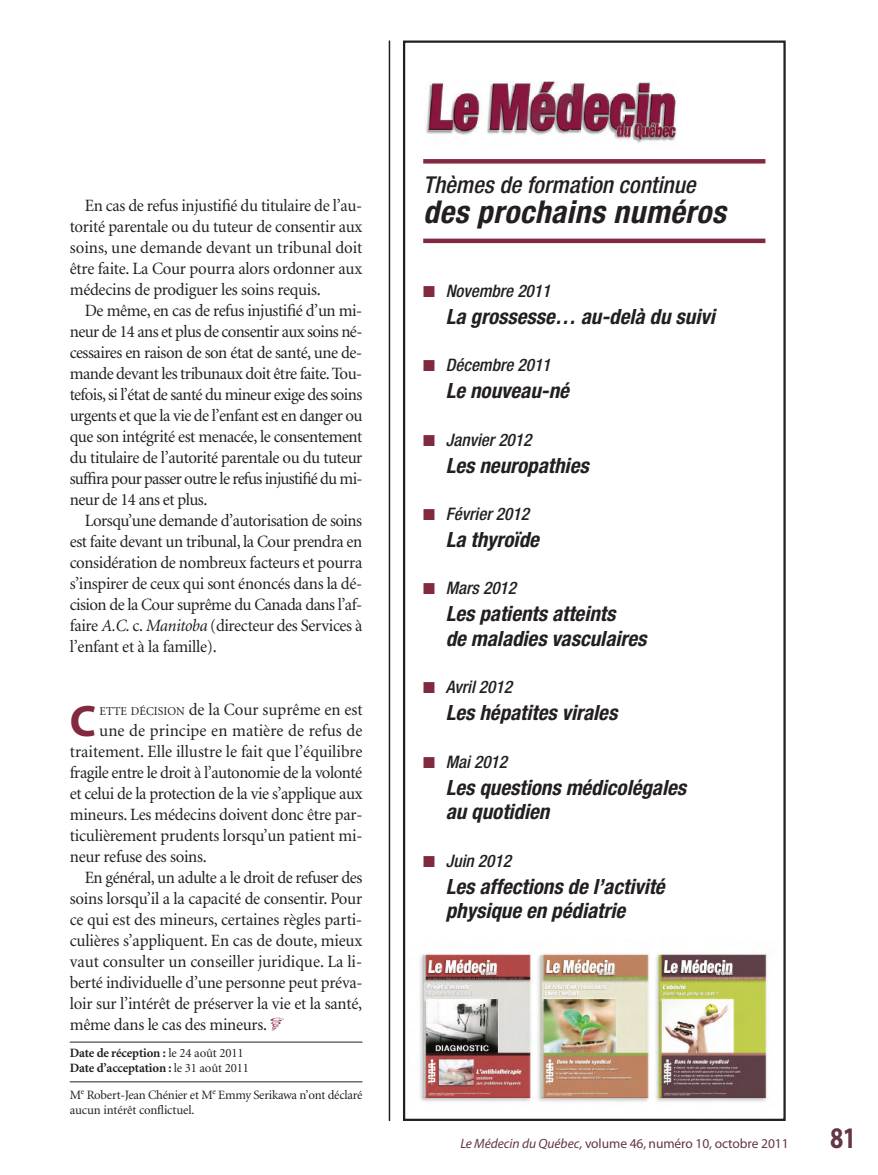
<style>
.page{position:relative;width:878px;height:1175px;background:#fff}
.page>*{position:absolute;margin:0;border:0;box-sizing:border-box;transform-origin:0 0}
.t1{font:700 44.25px "Myriad Pro";color:#82293f}
.t2{font:italic 700 condensed 31.5px "Helvetica Neue";letter-spacing:.015em;color:#231f20}
.t3{font:700 30px "Myriad Pro";color:#633745;scale:.8 1}
.t4{font:italic 500 condensed 23.25px "Helvetica Neue";color:#231f20}
.t5{font:italic 700 condensed 21px/24.8px "Helvetica Neue";color:#231f20}
.t6{font:17.25px/21px "Minion";letter-spacing:-.015em;color:#231f20;text-align:justify}
.t7{font:italic 500 condensed 17.25px "Helvetica Neue";color:#231f20}
.t8{font:17.25px "Minion";letter-spacing:.005em;color:#231f20}
.t9{font:13.5px "Myriad Pro";letter-spacing:-.005em;color:#633745}
.t10{font:12.75px/15px "Minion";letter-spacing:-.02em;color:#231f20}
.t11{font:700 12.75px/15px "Minion";letter-spacing:-.01em;color:#231f20}
.s1{font-style:italic}
.s2{font-size:12.15px}
.s3{font-weight:400}
.s4{color:#82293f}
</style>
<div class="page">
<hr style="left:70px;top:1041px;width:292px;height:1px;background:#231f20">
<hr style="left:70px;top:1081px;width:292px;height:1px;background:#231f20">
<hr style="left:388px;top:40px;width:2px;height:1080px;background:#231f20">
<div style="left:403px;top:40px;width:382px;height:1080px;border:2px solid #231f20"></div>
<div style="left:423px;top:159px;width:342px;height:5px;background:#82293f"></div>
<div style="left:423px;top:238px;width:342px;height:5px;background:#82293f"></div>
<img style="left:420px;top:953px;width:348px;height:149px">
<img style="left:425px;top:81px;width:251px;height:62px">
<p class="t6" style="left:70px;top:196px;width:294px;text-indent:15px">En cas de refus injustifié du titulaire de l’au&shy;torité parentale ou du tuteur de consentir aux soins, une demande devant un tribunal doit être faite. La Cour pourra alors ordonner aux médecins de prodiguer les soins requis.</p>
<p class="t6" style="left:70px;top:301px;width:294px;text-indent:15px">De même, en cas de refus injustifié d’un mi&shy;neur de 14 ans et plus de consentir aux soins né&shy;cessaires en raison de son état de santé, une de&shy;mande devant les tribunaux doit être faite. Tou&shy;tefois, si l’état de santé du mineur exige des soins urgents et que la vie de l’enfant est en danger ou que son intégrité est menacée, le consentement du titulaire de l’autorité parentale ou du tuteur suffira pour passer outre le refus injustifié du mi&shy;neur de 14 ans et plus.</p>
<p class="t6" style="left:70px;top:511px;width:294px;text-indent:15px">Lorsqu’une demande d’autorisation de soins est faite devant un tribunal, la Cour prendra en considération de nombreux facteurs et pourra s’inspirer de ceux qui sont énoncés dans la dé&shy;cision de la Cour suprême du Canada dans l’af&shy;faire <span class="s1">A.C.</span> c. <span class="s1">Manitoba</span> (directeur des Services à l’enfant et à la famille).</p>
<h1 class="t1" style="left:70px;top:704px;width:28px">C</h1>
<p class="t8" style="left:99px;top:703px;width:265px"><span class="s2">ETTE DÉCISION</span> de la Cour suprême en est</p>
<p class="t8" style="left:99px;top:723px;width:265px">une de principe en matière de refus de</p>
<p class="t6" style="left:70px;top:742px;width:294px">traitement. Elle illustre le fait que l’équilibre</p>
<p class="t6" style="left:70px;top:763px;width:294px">fragile entre le droit à l’autonomie de la volonté</p>
<p class="t6" style="left:70px;top:784px;width:294px">et celui de la protection de la vie s’applique aux</p>
<p class="t6" style="left:70px;top:805px;width:294px">mineurs. Les médecins doivent donc être par-</p>
<p class="t6" style="left:70px;top:826px;width:294px">ticulièrement prudents lorsqu’un patient mi-</p>
<p class="t6" style="left:70px;top:847px;width:138px">neur refuse des soins.</p>
<p class="t6" style="left:85px;top:868px;width:279px">En général, un adulte a le droit de refuser des</p>
<p class="t6" style="left:70px;top:889px;width:294px">soins lorsqu’il a la capacité de consentir. Pour</p>
<p class="t6" style="left:70px;top:910px;width:294px">ce qui est des mineurs, certaines règles parti-</p>
<p class="t6" style="left:70px;top:931px;width:294px">culières s’appliquent. En cas de doute, mieux</p>
<p class="t6" style="left:70px;top:952px;width:294px">vaut consulter un conseiller juridique. La li-</p>
<p class="t6" style="left:70px;top:973px;width:294px">berté individuelle d’une personne peut préva-</p>
<p class="t6" style="left:70px;top:994px;width:294px">loir sur l’intérêt de préserver la vie et la santé,</p>
<p class="t6" style="left:70px;top:1015px;width:199px">même dans le cas des mineurs.</p>
<p class="t11" style="left:70px;top:1046px;width:180px">Date de réception : <span class="s3">le 24 août 2011<br></span>Date d’acceptation : <span class="s3">le 31 août 2011</span></p>
<p class="t10" style="left:70px;top:1088px;width:294px">M<sup>e</sup> Robert-Jean Chénier et M<sup>e</sup> Emmy Serikawa n’ont déclaré aucun intérêt conflictuel.</p>
<h3 class="t4" style="left:423px;top:176px;width:274px">Thèmes de formation continue</h3>
<h2 class="t2" style="left:423px;top:200px;width:304px">des prochains numéros</h2>
<p class="t7" style="left:423px;top:285px;width:129px"><span class="s4">■</span> Novembre 2011</p>
<p class="t5" style="left:446px;top:306px;width:270px">La grossesse… au-delà du suivi</p>
<p class="t7" style="left:423px;top:359px;width:129px"><span class="s4">■</span> Décembre 2011</p>
<p class="t5" style="left:446px;top:380px;width:125px">Le nouveau-né</p>
<p class="t7" style="left:423px;top:433px;width:110px"><span class="s4">■</span> Janvier 2012</p>
<p class="t5" style="left:446px;top:454px;width:144px">Les neuropathies</p>
<p class="t7" style="left:423px;top:507px;width:107px"><span class="s4">■</span> Février 2012</p>
<p class="t5" style="left:446px;top:529px;width:95px">La thyroïde</p>
<p class="t7" style="left:423px;top:582px;width:94px"><span class="s4">■</span> Mars 2012</p>
<p class="t5" style="left:446px;top:603px;width:202px">Les patients atteints<br>de maladies vasculaires</p>
<p class="t7" style="left:423px;top:681px;width:90px"><span class="s4">■</span> Avril 2012</p>
<p class="t5" style="left:446px;top:702px;width:173px">Les hépatites virales</p>
<p class="t7" style="left:423px;top:755px;width:85px"><span class="s4">■</span> Mai 2012</p>
<p class="t5" style="left:446px;top:776px;width:242px">Les questions médicolégales au quotidien</p>
<p class="t7" style="left:423px;top:854px;width:89px"><span class="s4">■</span> Juin 2012</p>
<p class="t5" style="left:446px;top:875px;width:220px">Les affections de l’activité physique en pédiatrie</p>
<p class="t9" style="left:460px;top:1138px;width:330px"><span class="s1">Le Médecin du Québec,</span> volume 46, numéro 10, octobre 2011</p>
<h3 class="t3" style="left:830px;top:1126px;width:34px">81</h3>
</div>
